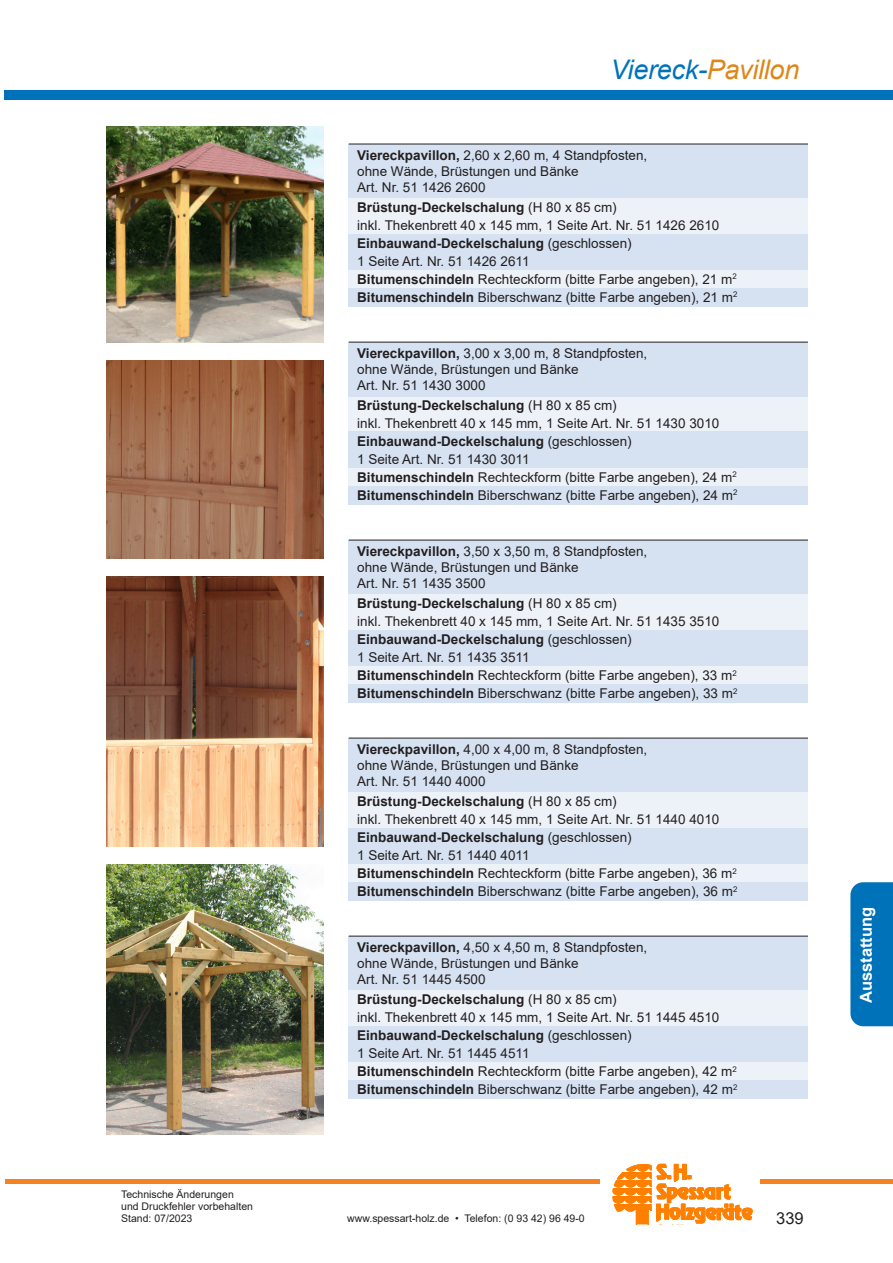
<style>
.page{position:relative;width:893px;height:1263px;background:#fff}
.page>*{position:absolute;margin:0;border:0;box-sizing:border-box;transform-origin:0 0}
.t1{font:italic 27px "Arial";letter-spacing:-.01em;color:#0072bc}
.t2{font:700 16.5px "Arial";color:#fff}
.t3{font:16.5px "Arial";color:#231f20}
.Absatzformat_2{font:13.5px "Arial";color:#231f20}
.Absatzformat_2-2{font:700 13.5px "Arial";color:#231f20}
.t4{font:10.5px/12px "Arial";color:#231f20}
.s1{color:#df8619}
.s2{font-weight:700}
.s3{font-weight:400}
</style>
<div class="page">
<div style="left:850px;top:882px;width:43px;height:144px;background:#0072ba"></div>
<hr style="left:5px;top:1179px;width:888px;height:4px;background:#f58220">
<div style="left:4px;top:90px;width:889px;height:10px;background:#0072ba"></div>
<div style="left:600px;top:1157px;width:160px;height:67px;background:#fff"></div>
<svg style="left:613px;top:1164px;width:139px;height:60px"></svg>
<div style="left:349px;top:144px;width:459px;height:54px;background:#d6e2f2"></div>
<div style="left:349px;top:198px;width:459px;height:36px;background:#edf2f9"></div>
<div style="left:349px;top:234px;width:459px;height:36px;background:#d6e2f2"></div>
<div style="left:349px;top:270px;width:459px;height:18px;background:#edf2f9"></div>
<div style="left:349px;top:288px;width:459px;height:18px;background:#d6e2f2"></div>
<div style="left:349px;top:396px;width:459px;height:36px;background:#edf2f9"></div>
<div style="left:349px;top:432px;width:459px;height:36px;background:#d6e2f2"></div>
<div style="left:349px;top:468px;width:459px;height:18px;background:#edf2f9"></div>
<div style="left:349px;top:486px;width:459px;height:18px;background:#d6e2f2"></div>
<div style="left:349px;top:342px;width:459px;height:54px;background:#d6e2f2"></div>
<div style="left:349px;top:540px;width:459px;height:54px;background:#d6e2f2"></div>
<div style="left:349px;top:594px;width:459px;height:36px;background:#edf2f9"></div>
<div style="left:349px;top:630px;width:459px;height:36px;background:#d6e2f2"></div>
<div style="left:349px;top:666px;width:459px;height:18px;background:#edf2f9"></div>
<div style="left:349px;top:684px;width:459px;height:18px;background:#d6e2f2"></div>
<div style="left:349px;top:738px;width:459px;height:54px;background:#d6e2f2"></div>
<div style="left:349px;top:792px;width:459px;height:36px;background:#edf2f9"></div>
<div style="left:349px;top:828px;width:459px;height:36px;background:#d6e2f2"></div>
<div style="left:349px;top:864px;width:459px;height:18px;background:#edf2f9"></div>
<div style="left:349px;top:882px;width:459px;height:18px;background:#d6e2f2"></div>
<div style="left:349px;top:936px;width:459px;height:54px;background:#d6e2f2"></div>
<div style="left:349px;top:990px;width:459px;height:36px;background:#edf2f9"></div>
<div style="left:349px;top:1026px;width:459px;height:36px;background:#d6e2f2"></div>
<div style="left:349px;top:1062px;width:459px;height:18px;background:#edf2f9"></div>
<div style="left:349px;top:1080px;width:459px;height:18px;background:#d6e2f2"></div>
<img style="left:106px;top:576px;width:217px;height:270px">
<img style="left:106px;top:864px;width:217px;height:270px">
<img style="left:106px;top:360px;width:217px;height:198px">
<img style="left:106px;top:126px;width:217px;height:216px">
<hr style="left:349px;top:144px;width:459px;height:1px;background:#231f20">
<hr style="left:349px;top:342px;width:459px;height:1px;background:#231f20">
<hr style="left:349px;top:540px;width:459px;height:1px;background:#231f20">
<hr style="left:349px;top:738px;width:459px;height:1px;background:#231f20">
<hr style="left:349px;top:936px;width:459px;height:1px;background:#231f20">
<p class="t4" style="left:121px;top:1188px;width:133px">Technische Änderungen und Druckfehler vorbehalten<br>Stand: 07/2023</p>
<p class="t1" style="left:610px;top:52px;width:191px">Viereck-<span class="s1">Pavillon</span></p>
<p class="Absatzformat_2" style="left:357px;top:146px;width:292px"><span class="s2">Viereckpavillon,</span> 2,60 x 2,60 m, 4 Standpfosten,</p>
<p class="Absatzformat_2" style="left:357px;top:162px;width:223px">ohne Wände, Brüstungen und Bänke</p>
<p class="Absatzformat_2" style="left:357px;top:178px;width:130px">Art. Nr. 51 1426 2600</p>
<p class="Absatzformat_2-2" style="left:357px;top:198px;width:261px">Brüstung-Deckelschalung <span class="s3">(H 80 x 85 cm)</span></p>
<p class="Absatzformat_2" style="left:357px;top:216px;width:364px">inkl. Thekenbrett 40 x 145 mm, 1 Seite Art. Nr. 51 1426 2610</p>
<p class="Absatzformat_2-2" style="left:357px;top:234px;width:276px">Einbauwand-Deckelschalung <span class="s3">(geschlossen)</span></p>
<p class="Absatzformat_2" style="left:357px;top:252px;width:174px">1 Seite Art. Nr. 51 1426 2611</p>
<p class="Absatzformat_2" style="left:357px;top:270px;width:381px"><span class="s2">Bitumenschindeln</span> Rechteckform (bitte Farbe angeben), 21 m<sup>2</sup></p>
<p class="Absatzformat_2" style="left:357px;top:288px;width:382px"><span class="s2">Bitumenschindeln</span> Biberschwanz (bitte Farbe angeben), 21 m<sup>2</sup></p>
<p class="Absatzformat_2" style="left:357px;top:344px;width:292px"><span class="s2">Viereckpavillon,</span> 3,00 x 3,00 m, 8 Standpfosten,</p>
<p class="Absatzformat_2" style="left:357px;top:360px;width:223px">ohne Wände, Brüstungen und Bänke</p>
<p class="Absatzformat_2" style="left:357px;top:376px;width:130px">Art. Nr. 51 1430 3000</p>
<p class="Absatzformat_2-2" style="left:357px;top:396px;width:261px">Brüstung-Deckelschalung <span class="s3">(H 80 x 85 cm)</span></p>
<p class="Absatzformat_2" style="left:357px;top:414px;width:364px">inkl. Thekenbrett 40 x 145 mm, 1 Seite Art. Nr. 51 1430 3010</p>
<p class="Absatzformat_2-2" style="left:357px;top:432px;width:276px">Einbauwand-Deckelschalung <span class="s3">(geschlossen)</span></p>
<p class="Absatzformat_2" style="left:357px;top:450px;width:174px">1 Seite Art. Nr. 51 1430 3011</p>
<p class="Absatzformat_2" style="left:357px;top:468px;width:381px"><span class="s2">Bitumenschindeln</span> Rechteckform (bitte Farbe angeben), 24 m<sup>2</sup></p>
<p class="Absatzformat_2" style="left:357px;top:486px;width:382px"><span class="s2">Bitumenschindeln</span> Biberschwanz (bitte Farbe angeben), 24 m<sup>2</sup></p>
<p class="Absatzformat_2" style="left:357px;top:542px;width:292px"><span class="s2">Viereckpavillon,</span> 3,50 x 3,50 m, 8 Standpfosten,</p>
<p class="Absatzformat_2" style="left:357px;top:558px;width:223px">ohne Wände, Brüstungen und Bänke</p>
<p class="Absatzformat_2" style="left:357px;top:574px;width:130px">Art. Nr. 51 1435 3500</p>
<p class="Absatzformat_2-2" style="left:357px;top:594px;width:261px">Brüstung-Deckelschalung <span class="s3">(H 80 x 85 cm)</span></p>
<p class="Absatzformat_2" style="left:357px;top:612px;width:364px">inkl. Thekenbrett 40 x 145 mm, 1 Seite Art. Nr. 51 1435 3510</p>
<p class="Absatzformat_2-2" style="left:357px;top:630px;width:276px">Einbauwand-Deckelschalung <span class="s3">(geschlossen)</span></p>
<p class="Absatzformat_2" style="left:357px;top:648px;width:174px">1 Seite Art. Nr. 51 1435 3511</p>
<p class="Absatzformat_2" style="left:357px;top:666px;width:381px"><span class="s2">Bitumenschindeln</span> Rechteckform (bitte Farbe angeben), 33 m<sup>2</sup></p>
<p class="Absatzformat_2" style="left:357px;top:684px;width:382px"><span class="s2">Bitumenschindeln</span> Biberschwanz (bitte Farbe angeben), 33 m<sup>2</sup></p>
<p class="Absatzformat_2" style="left:357px;top:740px;width:292px"><span class="s2">Viereckpavillon,</span> 4,00 x 4,00 m, 8 Standpfosten,</p>
<p class="Absatzformat_2" style="left:357px;top:756px;width:223px">ohne Wände, Brüstungen und Bänke</p>
<p class="Absatzformat_2" style="left:357px;top:772px;width:130px">Art. Nr. 51 1440 4000</p>
<p class="Absatzformat_2-2" style="left:357px;top:792px;width:261px">Brüstung-Deckelschalung <span class="s3">(H 80 x 85 cm)</span></p>
<p class="Absatzformat_2" style="left:357px;top:810px;width:364px">inkl. Thekenbrett 40 x 145 mm, 1 Seite Art. Nr. 51 1440 4010</p>
<p class="Absatzformat_2-2" style="left:357px;top:828px;width:276px">Einbauwand-Deckelschalung <span class="s3">(geschlossen)</span></p>
<p class="Absatzformat_2" style="left:357px;top:846px;width:174px">1 Seite Art. Nr. 51 1440 4011</p>
<p class="Absatzformat_2" style="left:357px;top:864px;width:381px"><span class="s2">Bitumenschindeln</span> Rechteckform (bitte Farbe angeben), 36 m<sup>2</sup></p>
<p class="Absatzformat_2" style="left:357px;top:882px;width:382px"><span class="s2">Bitumenschindeln</span> Biberschwanz (bitte Farbe angeben), 36 m<sup>2</sup></p>
<p class="Absatzformat_2" style="left:357px;top:938px;width:292px"><span class="s2">Viereckpavillon,</span> 4,50 x 4,50 m, 8 Standpfosten,</p>
<p class="Absatzformat_2" style="left:357px;top:954px;width:223px">ohne Wände, Brüstungen und Bänke</p>
<p class="Absatzformat_2" style="left:357px;top:970px;width:130px">Art. Nr. 51 1445 4500</p>
<p class="Absatzformat_2-2" style="left:357px;top:990px;width:261px">Brüstung-Deckelschalung <span class="s3">(H 80 x 85 cm)</span></p>
<p class="Absatzformat_2" style="left:357px;top:1008px;width:364px">inkl. Thekenbrett 40 x 145 mm, 1 Seite Art. Nr. 51 1445 4510</p>
<p class="Absatzformat_2-2" style="left:357px;top:1026px;width:276px">Einbauwand-Deckelschalung <span class="s3">(geschlossen)</span></p>
<p class="Absatzformat_2" style="left:357px;top:1044px;width:174px">1 Seite Art. Nr. 51 1445 4511</p>
<p class="Absatzformat_2" style="left:357px;top:1062px;width:381px"><span class="s2">Bitumenschindeln</span> Rechteckform (bitte Farbe angeben), 42 m<sup>2</sup></p>
<p class="Absatzformat_2" style="left:357px;top:1080px;width:382px"><span class="s2">Bitumenschindeln</span> Biberschwanz (bitte Farbe angeben), 42 m<sup>2</sup></p>
<p class="t4" style="left:347px;top:1212px;width:239px">www.spessart-holz.de • Telefon: (0 93 42) 96 49-0</p>
<p class="t3" style="left:776px;top:1207px;width:29px">339</p>
<p class="t2" style="left:854px;top:1003px;width:98px;rotate:-90deg">Ausstattung</p>
</div>
